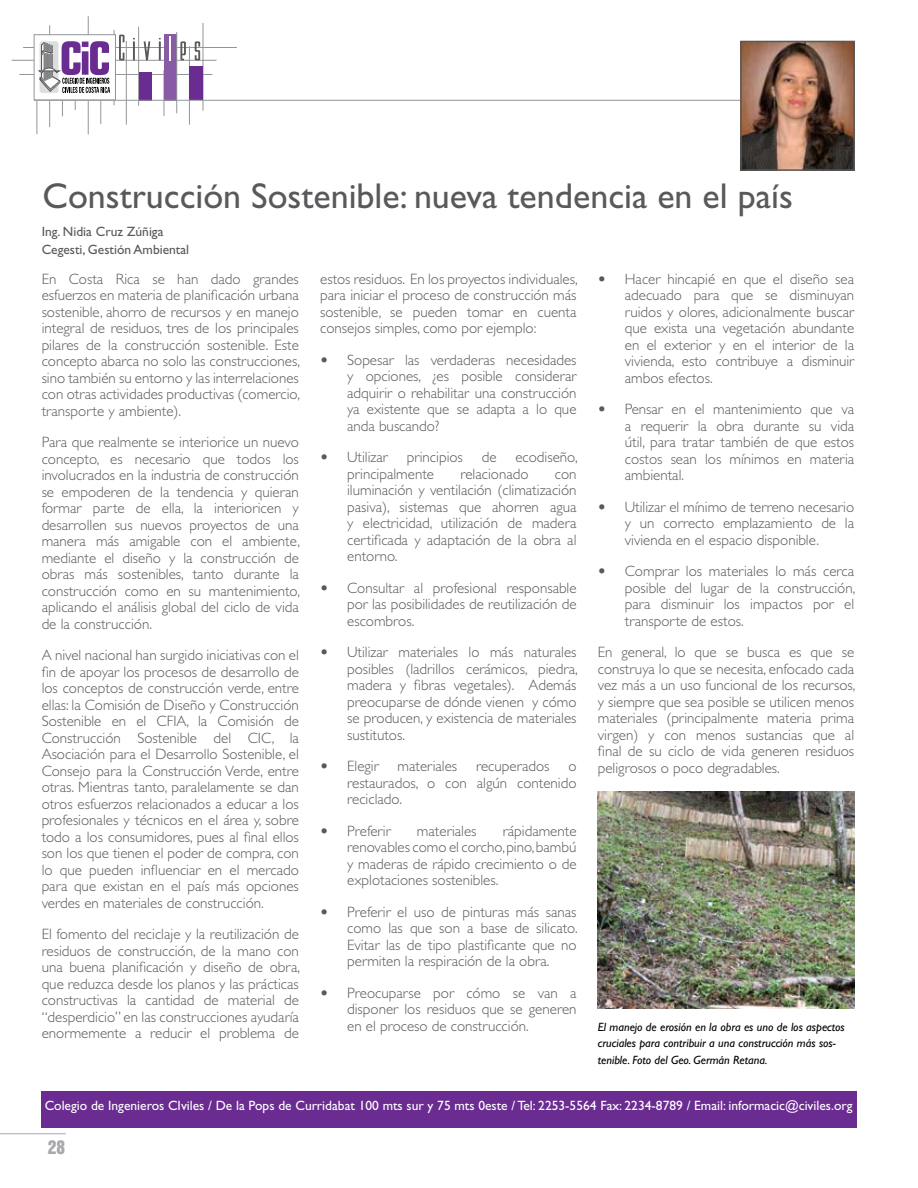
<style>
.page{position:relative;width:918px;height:1188px;background:#fff}
.page>*{position:absolute;margin:0;border:0;box-sizing:border-box;transform-origin:0 0}
.t1{font:36px "Gill Sans";color:#58595b}
.t2{font:17.25px "Helvetica Inserat Cyr Upright";color:#a7a9ac}
.t3{font:300 15px/16.5px "Gill Sans";color:#58595b;text-align:justify}
.t4{font:13.5px "Gill Sans";color:#fff}
.t5{font:13.5px/18px "Gill Sans";color:#58595b}
.t6{font:italic 12px/16.5px "Gill Sans";color:#000}
.s1{font-family:"Calibri";font-weight:400;font-size:16.5px}
</style>
<div class="page">
<hr style="left:0;top:1133px;width:66px;height:1px;background:#a7a9ac">
<hr style="left:19px;top:74px;width:193px;height:1px;background:#939598">
<hr style="left:49px;top:25px;width:1px;height:102px;background:#939598">
<hr style="left:75px;top:37px;width:1px;height:73px;background:#939598">
<hr style="left:101px;top:53px;width:1px;height:71px;background:#939598">
<hr style="left:37px;top:59px;width:1px;height:75px;background:#939598">
<hr style="left:62px;top:47px;width:1px;height:69px;background:#939598">
<hr style="left:88px;top:16px;width:1px;height:118px;background:#939598">
<hr style="left:12px;top:60px;width:204px;height:1px;background:#939598">
<hr style="left:23px;top:47px;width:214px;height:1px;background:#939598">
<hr style="left:114px;top:30px;width:1px;height:75px;background:#939598">
<hr style="left:126px;top:41px;width:1px;height:84px;background:#939598">
<hr style="left:138px;top:27px;width:1px;height:79px;background:#939598">
<hr style="left:164px;top:70px;width:1px;height:46px;background:#939598">
<div style="left:139px;top:72px;width:13px;height:28px;background:#6a2c91"></div>
<div style="left:164px;top:34px;width:13px;height:66px;background:#895ba6"></div>
<hr style="left:176px;top:32px;width:1px;height:81px;background:#939598">
<hr style="left:189px;top:46px;width:1px;height:79px;background:#939598">
<hr style="left:203px;top:23px;width:1px;height:88px;background:#939598">
<svg style="left:119px;top:35px;width:6px;height:25px"></svg>
<svg style="left:133px;top:38px;width:2px;height:22px"></svg>
<svg style="left:144px;top:41px;width:6px;height:19px"></svg>
<svg style="left:159px;top:38px;width:2px;height:22px"></svg>
<svg style="left:170px;top:36px;width:1px;height:24px"></svg>
<svg style="left:180px;top:41px;width:6px;height:19px"></svg>
<svg style="left:195px;top:41px;width:5px;height:19px"></svg>
<div style="left:190px;top:66px;width:13px;height:34px;background:#6a2c91"></div>
<div style="left:34px;top:35px;width:81px;height:65px;background:#fff"></div>
<svg style="left:39px;top:41px;width:71px;height:52px"></svg>
<div style="left:34px;top:35px;width:82px;height:65px;border:1px solid #939598"></div>
<hr style="left:34px;top:100px;width:821px;height:1px;background:#939598">
<div style="left:42px;top:1092px;width:815px;height:36px;background:#6a2c91"></div>
<img style="left:598px;top:791px;width:256px;height:217px">
<img style="left:743px;top:44px;width:109px;height:124px">
<div style="left:740px;top:41px;width:115px;height:130px;border:2px solid #58595b"></div>
<h1 class="t1" style="left:43px;top:175px;width:752px">Construcción Sostenible: nueva tendencia en el país</h1>
<p class="t5" style="left:42px;top:222px;width:149px">Ing. Nidia Cruz Zúñiga<br>Cegesti, Gestión Ambiental</p>
<p class="t3" style="left:42px;top:271px;width:260px">En Costa Rica se han dado grandes esfuerzos en materia de planificación urbana sostenible, ahorro de recursos y en manejo integral de residuos, tres de los principales pilares de la construcción sostenible. Este concepto abarca no solo las construcciones, sino también su entorno y las interrelaciones con otras actividades productivas (comercio, transporte y ambiente).</p>
<p class="t3" style="left:42px;top:434px;width:260px">Para que realmente se interiorice un nuevo concepto, es necesario que todos los involucrados en la industria de construcción se empoderen de la tendencia y quieran formar parte de ella, la interioricen y desarrollen sus nuevos proyectos de una manera más amigable con el ambiente, mediante el diseño y la construcción de obras más sostenibles, tanto durante la construcción como en su mantenimiento, aplicando el análisis global del ciclo de vida de la construcción.</p>
<p class="t3" style="left:42px;top:647px;width:259px">A nivel nacional han surgido iniciativas con el fin de apoyar los procesos de desarrollo de los conceptos de construcción verde, entre ellas: la Comisión de Diseño y Construcción Sostenible en el CFIA, la Comisión de Construcción Sostenible del CIC, la Asociación para el Desarrollo Sostenible, el Consejo para la Construcción Verde, entre otras. Mientras tanto, paralelamente se dan otros esfuerzos relacionados a educar a los profesionales y técnicos en el área y, sobre todo a los consumidores, pues al final ellos son los que tienen el poder de compra, con lo que pueden influenciar en el mercado para que existan en el país más opciones verdes en materiales de construcción.</p>
<p class="t3" style="left:42px;top:926px;width:260px">El fomento del reciclaje y la reutilización de residuos de construcción, de la mano con una buena planificación y diseño de obra, que reduzca desde los planos y las prácticas constructivas la cantidad de material de “desperdicio” en las construcciones ayudaría enormemente a reducir el problema de</p>
<p class="t3" style="left:320px;top:271px;width:259px">estos residuos. En los proyectos individuales, para iniciar el proceso de construcción más sostenible, se pueden tomar en cuenta consejos simples, como por ejemplo:</p>
<p class="t3" style="left:347px;top:352px;width:231px;text-indent:-27px"><span class="s1">•</span> Sopesar las verdaderas necesidades y opciones, ¿es posible considerar adquirir o rehabilitar una construcción ya existente que se adapta a lo que anda buscando?</p>
<p class="t3" style="left:320px;top:449px;width:69px"><span class="s1">•</span> Utilizar</p>
<p class="t3" style="left:407px;top:449px;width:58px">principios</p>
<p class="t3" style="left:482px;top:449px;width:16px">de</p>
<p class="t3" style="left:515px;top:449px;width:64px">ecodiseño,</p>
<p class="t3" style="left:347px;top:466px;width:88px">principalmente</p>
<p class="t3" style="left:460px;top:466px;width:70px">relacionado</p>
<p class="t3" style="left:347px;top:466px;width:231px;text-indent:208px">con iluminación y ventilación (climatización pasiva), sistemas que ahorren agua y electricidad, utilización de madera certificada y adaptación de la obra al entorno.</p>
<p class="t3" style="left:347px;top:580px;width:231px;text-indent:-27px"><span class="s1">•</span> Consultar al profesional responsable por las posibilidades de reutilización de escombros.</p>
<p class="t3" style="left:347px;top:644px;width:232px;text-indent:-27px"><span class="s1">•</span> Utilizar materiales lo más naturales posibles (ladrillos cerámicos, piedra, madera y fibras vegetales). Además preocuparse de dónde vienen y cómo se producen, y existencia de materiales sustitutos.</p>
<p class="t3" style="left:320px;top:758px;width:60px"><span class="s1">•</span> Elegir</p>
<p class="t3" style="left:398px;top:758px;width:61px">materiales</p>
<p class="t3" style="left:476px;top:758px;width:75px">recuperados</p>
<p class="t3" style="left:347px;top:758px;width:231px;text-indent:221px">o restaurados, o con algún contenido reciclado.</p>
<p class="t3" style="left:320px;top:823px;width:72px"><span class="s1">•</span> Preferir</p>
<p class="t3" style="left:417px;top:823px;width:61px">materiales</p>
<p class="t3" style="left:347px;top:823px;width:231px;text-indent:156px">rápidamente renovables como el corcho, pino, bambú y maderas de rápido crecimiento o de explotaciones sostenibles.</p>
<p class="t3" style="left:347px;top:904px;width:232px;text-indent:-27px"><span class="s1">•</span> Preferir el uso de pinturas más sanas como las que son a base de silicato.<br>Evitar las de tipo plastificante que no permiten la respiración de la obra.</p>
<p class="t3" style="left:347px;top:985px;width:231px;text-indent:-27px"><span class="s1">•</span> Preocuparse por cómo se van a disponer los residuos que se generen en el proceso de construcción.</p>
<p class="t3" style="left:625px;top:271px;width:231px;text-indent:-27px"><span class="s1">•</span> Hacer hincapié en que el diseño sea adecuado para que se disminuyan ruidos y olores, adicionalmente buscar que exista una vegetación abundante en el exterior y en el interior de la vivienda, esto contribuye a disminuir ambos efectos.</p>
<p class="t3" style="left:625px;top:401px;width:231px;text-indent:-27px"><span class="s1">•</span> Pensar en el mantenimiento que va a requerir la obra durante su vida útil, para tratar también de que estos costos sean los mínimos en materia ambiental.</p>
<p class="t3" style="left:625px;top:499px;width:231px;text-indent:-27px"><span class="s1">•</span> Utilizar el mínimo de terreno necesario y un correcto emplazamiento de la vivienda en el espacio disponible.</p>
<p class="t3" style="left:625px;top:563px;width:232px;text-indent:-27px"><span class="s1">•</span> Comprar los materiales lo más cerca posible del lugar de la construcción, para disminuir los impactos por el transporte de estos.</p>
<p class="t3" style="left:598px;top:644px;width:259px">En general, lo que se busca es que se construya lo que se necesita, enfocado cada vez más a un uso funcional de los recursos, y siempre que sea posible se utilicen menos materiales (principalmente materia prima virgen) y con menos sustancias que al final de su ciclo de vida generen residuos peligrosos o poco degradables.</p>
<p class="t6" style="left:598px;top:1019px;width:249px">El manejo de erosión en la obra es uno de los aspectos cruciales para contribuir a una construcción más sos&shy;tenible. Foto del Geo. Germán Retana.</p>
<p class="t4" style="left:45px;top:1098px;width:809px">Colegio de Ingenieros CIviles / De la Pops de Curridabat 100 mts sur y 75 mts 0este / Tel: 2253-5564 Fax: 2234-8789 / Email: informacic@civiles.org</p>
<p class="t2" style="left:48px;top:1137px;width:19px">28</p>
</div>
